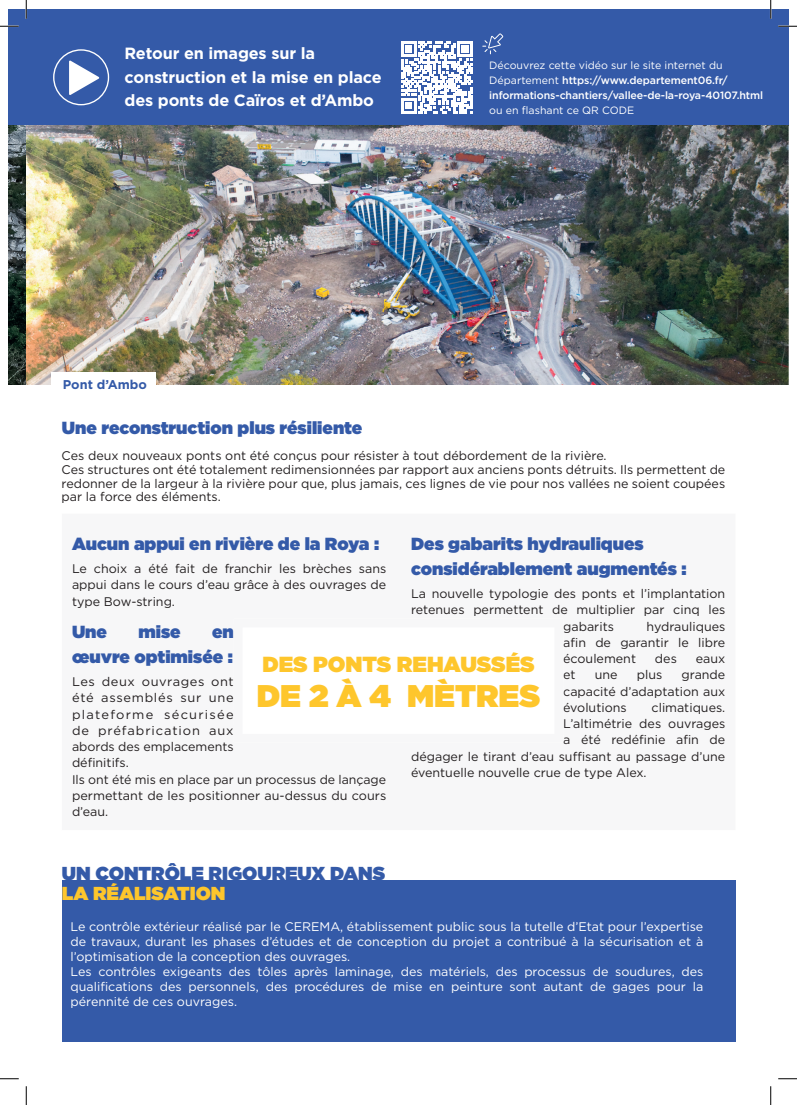
<style>
.page{position:relative;width:797px;height:1105px;background:#fff}
.page>*{position:absolute;margin:0;border:0;box-sizing:border-box;transform-origin:0 0}
.t1{font:900 31.25px "Gotham";color:#fec62c}
.t2{font:900 21.75px "Gotham";color:#fec62c}
.t3{font:900 18.75px "Gotham";color:#345aa8}
.t4{font:900 18.75px "Gotham";color:#fec62c}
.t5{font:900 17.5px/25px "Gotham";color:#345aa8;text-align:right}
.t6{font:700 16.25px/23.8px "Gotham";letter-spacing:-.01em;color:#fff}
.t7{font:700 12.75px "Gotham";color:#345aa8}
.t8{font:12.5px/16.2px "Gotham";color:#231f20;text-align:justify}
.t9{font:12.5px/15px "Gotham";color:#fff}
.t10{font:500 10.62px/15px "Gotham";letter-spacing:-.01em;color:#fff}
.t11{font:10.62px "Gotham";color:#fff}
.s1{font-weight:400}
</style>
<div class="page">
<div style="left:73px;top:625px;width:161px;height:13px;background:#f7f7f8"></div>
<div style="left:73px;top:677px;width:161px;height:11px;background:#f7f7f8"></div>
<div style="left:73px;top:693px;width:161px;height:9px;background:#f7f7f8"></div>
<div style="left:73px;top:709px;width:161px;height:11px;background:#f7f7f8"></div>
<div style="left:73px;top:725px;width:161px;height:12px;background:#f7f7f8"></div>
<div style="left:73px;top:742px;width:161px;height:11px;background:#f7f7f8"></div>
<div style="left:564px;top:621px;width:161px;height:12px;background:#f7f7f8"></div>
<div style="left:564px;top:638px;width:161px;height:11px;background:#f7f7f8"></div>
<div style="left:564px;top:654px;width:161px;height:9px;background:#f7f7f8"></div>
<div style="left:564px;top:670px;width:161px;height:11px;background:#f7f7f8"></div>
<div style="left:564px;top:686px;width:161px;height:12px;background:#f7f7f8"></div>
<div style="left:564px;top:703px;width:161px;height:11px;background:#f7f7f8"></div>
<div style="left:564px;top:735px;width:161px;height:9px;background:#f7f7f8"></div>
<div style="left:9px;top:9px;width:18px;height:116px;background:#345aa8"></div>
<div style="left:26px;top:9px;width:762px;height:116px;background:#345aa8"></div>
<div style="left:62px;top:880px;width:673px;height:162px;background:#345aa8"></div>
<img style="left:9px;top:125px;width:779px;height:259px">
<svg style="left:69px;top:60px;width:30px;height:35px"></svg>
<div style="left:53px;top:49px;width:56px;height:56px;border:1px solid #fff;border-radius:50%"></div>
<svg style="left:401px;top:41px;width:72px;height:72px"></svg>
<svg style="left:482px;top:33px;width:21px;height:21px"></svg>
<div style="left:52px;top:372px;width:104px;height:24px;background:#fff"></div>
<svg style="left:0;top:25px;width:19px;height:2px"></svg>
<svg style="left:778px;top:25px;width:19px;height:2px"></svg>
<svg style="left:0;top:1078px;width:19px;height:1px"></svg>
<svg style="left:778px;top:1078px;width:19px;height:1px"></svg>
<svg style="left:25px;top:0;width:2px;height:19px"></svg>
<svg style="left:25px;top:1086px;width:2px;height:19px"></svg>
<svg style="left:770px;top:0;width:1px;height:19px"></svg>
<svg style="left:770px;top:1086px;width:1px;height:19px"></svg>
<h3 class="t6" style="left:124px;top:41px;width:259px">Retour en images sur la construction et la mise en place des ponts de Caïros et d’Ambo</h3>
<p class="t7" style="left:63px;top:376px;width:86px">Pont d’Ambo</p>
<h3 class="t5" style="left:62px;top:415px;width:302px">Une reconstruction plus résiliente</h3>
<p class="t10" style="left:489px;top:57px;width:275px"><span class="s1">Découvrez cette vidéo sur le site internet du<br>Département</span> https://www.departement06.fr/ informations-chantiers/vallee-de-la-roya-40107.html</p>
<p class="t11" style="left:489px;top:103px;width:146px">ou en flashant ce QR CODE</p>
<p class="t8" style="left:62px;top:449px;width:665px;line-height:13.8px;text-align:left">Ces deux nouveaux ponts ont été conçus pour résister à tout débordement de la rivière.<br>Ces structures ont été totalement redimensionnées par rapport aux anciens ponts détruits. Ils permettent de redonner de la largeur à la rivière pour que, plus jamais, ces lignes de vie pour nos vallées ne soient coupées par la force des éléments.</p>
<h3 class="t5" style="left:72px;top:531px;width:308px">Aucun appui en rivière de la Roya :</h3>
<p class="t8" style="left:72px;top:560px;width:316px">Le choix a été fait de franchir les brèches sans appui dans le cours d’eau grâce à des ouvrages de type Bow-string.</p>
<h3 class="t5" style="left:72px;top:619px;width:37px">Une</h3>
<h3 class="t5" style="left:138px;top:619px;width:44px">mise</h3>
<h3 class="t5" style="left:411px;top:531px;width:277px;text-align:left">Des gabarits hydrauliques considérablement augmentés :</h3>
<p class="t8" style="left:411px;top:585px;width:316px">La nouvelle typologie des ponts et l’implantation</p>
<p class="t8" style="left:411px;top:602px;width:316px">retenues permettent de multiplier par cinq les</p>
<p class="t8" style="left:563px;top:618px;width:52px">gabarits</p>
<p class="t8" style="left:563px;top:618px;width:164px;text-indent:83px">hydrauliques afin de garantir le libre écoulement</p>
<h3 class="t5" style="left:72px;top:619px;width:163px">en<br>œuvre optimisée :</h3>
<p class="t8" style="left:72px;top:673px;width:316px;text-align:left">Les deux ouvrages ont<br>été assemblés sur une<br>plateforme sécurisée<br>de préfabrication aux<br>abords des emplacements<br>définitifs.<br>Ils ont été mis en place par un processus de lançage permettant de les positionner au-dessus du cours d’eau.</p>
<h2 class="t2" style="left:262px;top:649px;width:274px">DES PONTS REHAUSSÉS</h2>
<h1 class="t1" style="left:257px;top:673px;width:285px">DE 2 À 4 MÈTRES</h1>
<p class="t8" style="left:655px;top:650px;width:23px">des</p>
<p class="t8" style="left:695px;top:650px;width:31px">eaux</p>
<p class="t8" style="left:563px;top:667px;width:14px">et</p>
<p class="t8" style="left:595px;top:667px;width:24px">une</p>
<p class="t8" style="left:637px;top:667px;width:27px">plus</p>
<p class="t8" style="left:563px;top:667px;width:164px;text-indent:118px">grande capacité d’adaptation aux évolutions</p>
<p class="t8" style="left:651px;top:699px;width:75px">climatiques.</p>
<p class="t8" style="left:563px;top:715px;width:164px">L’altimétrie des ouvrages</p>
<p class="t8" style="left:563px;top:732px;width:164px">a été redéfinie afin de</p>
<p class="t8" style="left:411px;top:748px;width:316px">dégager le tirant d’eau suffisant au passage d’une</p>
<p class="t8" style="left:411px;top:764px;width:237px">éventuelle nouvelle crue de type Alex.</p>
<h3 class="t3" style="left:62px;top:860px;width:325px">UN CONTRÔLE RIGOUREUX DANS</h3>
<h3 class="t4" style="left:62px;top:880px;width:165px">LA RÉALISATION</h3>
<p class="t9" style="left:71px;top:918px;width:634px">Le contrôle extérieur réalisé par le CEREMA, établissement public sous la tutelle d’Etat pour l’expertise de travaux, durant les phases d’études et de conception du projet a contribué à la sécurisation et à l’optimisation de la conception des ouvrages.<br>Les contrôles exigeants des tôles après laminage, des matériels, des processus de soudures, des qualifications des personnels, des procédures de mise en peinture sont autant de gages pour la pérennité de ces ouvrages.</p>
</div>
